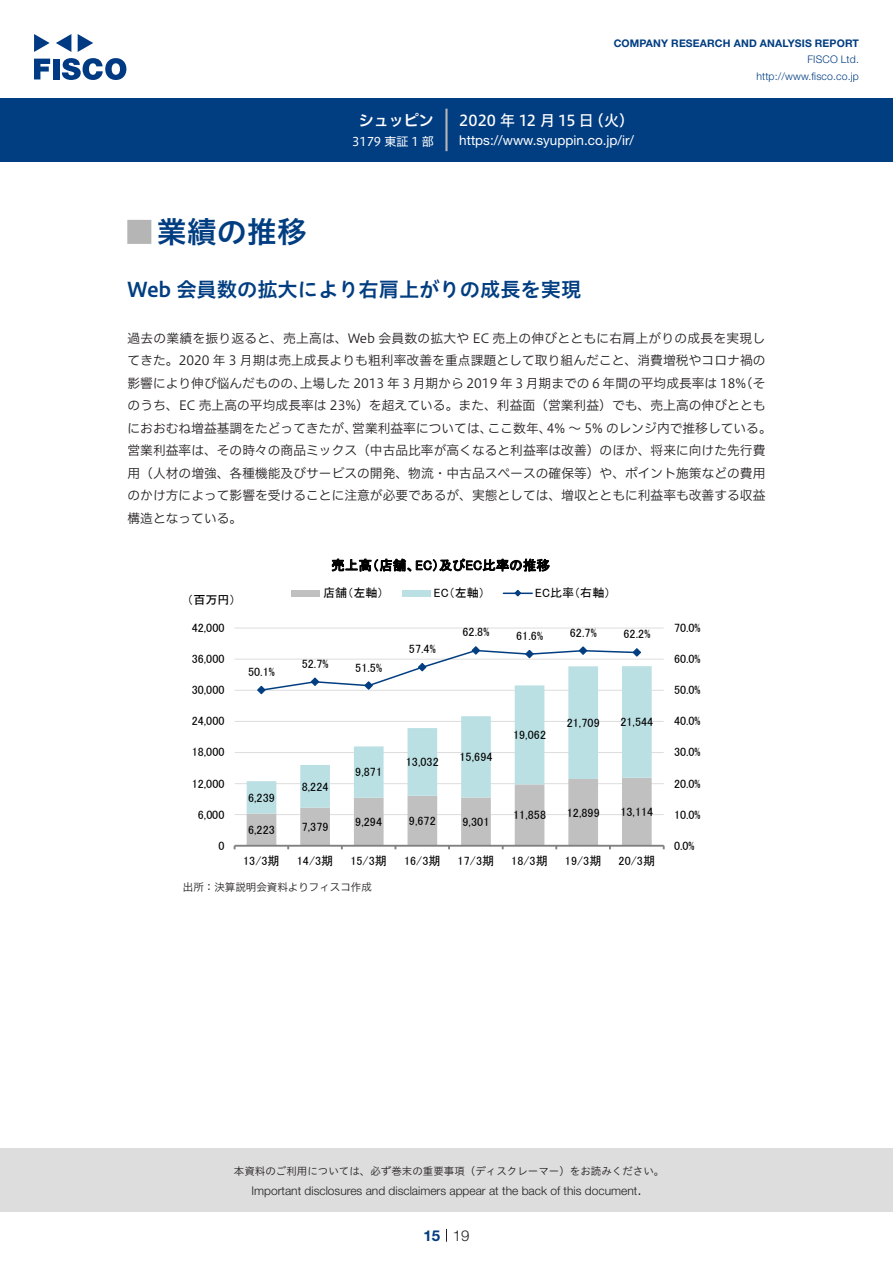
<style>
.page{position:relative;width:893px;height:1263px;background:#fff}
.page>*{position:absolute;margin:0;border:0;box-sizing:border-box;transform-origin:0 0}
.t1{font:30px "Hiragino UD Sans Std N W6";color:#003d81}
.t2{font:700 24px "Koz Go Pro";color:#b5b5b6}
.t3{font:20.25px "Hiragino UD Sans Std W6";color:#003d81}
.t4{font:15px "Hiragino UD Sans F Std N W5";letter-spacing:.005em;color:#fff}
.t5{font:15px "Hiragino UD Sans F Std N W6";color:#fff}
.t6{font:300 15px "Helvetica Neue LT Std";color:#231f20}
.t7{font:700 15px "Helvetica Neue LT Std";color:#003d81}
.t8{font:13.5px "Helvetica Neue LT Std";color:#fff}
.t9{font:13.5px "MS P Gothic";letter-spacing:.005em;color:#000}
.t10{font:12.75px/22.5px "Hiragino UD Sans F Std N W3";color:#231f20;text-align:right}
.t11{font:12.15px "MS P Gothic";letter-spacing:.005em;color:#000}
.t12{font:12px "MS P Gothic";letter-spacing:.005em;color:#000}
.t13{font:300 12px "Helvetica Neue LT Std";color:#231f20}
.t14{font:12px "Hiragino UD Sans F Std N W4";color:#fff}
.t15{font:10.5px "Hiragino UD Sans Std W3";color:#231f20}
.t16{font:700 10.5px "Helvetica Neue LT Std";letter-spacing:.015em;color:#003d81}
.t17{font:300 10.5px/16.5px "Helvetica Neue LT Std";letter-spacing:.015em;color:#003d81;text-align:right}
.t18{font:10.5px "Hiragino UD Sans F Std N W3";color:#231f20}
</style>
<div class="page">
<div style="left:0;top:1148px;width:893px;height:64px;background:#ddd"></div>
<svg style="left:34px;top:59px;width:16px;height:20px"></svg>
<div style="left:53px;top:59px;width:6px;height:20px;background:#003a83"></div>
<svg style="left:62px;top:58px;width:64px;height:22px"></svg>
<svg style="left:34px;top:34px;width:16px;height:18px"></svg>
<svg style="left:78px;top:34px;width:15px;height:18px"></svg>
<svg style="left:56px;top:34px;width:15px;height:18px"></svg>
<div style="left:0;top:98px;width:893px;height:64px;background:#003d81"></div>
<hr style="left:445px;top:109px;width:3px;height:42px;background:#b5b5b6">
<svg style="left:446px;top:1229px;width:1px;height:13px"></svg>
<hr style="left:235px;top:814px;width:429px;height:1px;background:#ddd">
<hr style="left:235px;top:783px;width:429px;height:1px;background:#ddd">
<hr style="left:235px;top:752px;width:429px;height:1px;background:#ddd">
<hr style="left:235px;top:721px;width:429px;height:1px;background:#ddd">
<hr style="left:235px;top:690px;width:429px;height:1px;background:#ddd">
<hr style="left:235px;top:659px;width:429px;height:1px;background:#ddd">
<hr style="left:235px;top:628px;width:429px;height:1px;background:#ddd">
<svg style="left:300px;top:666px;width:352px;height:112px"></svg>
<hr style="left:235px;top:845px;width:429px;height:2px;background:#808080">
<svg style="left:247px;top:778px;width:405px;height:71px"></svg>
<svg style="left:257px;top:646px;width:385px;height:49px"></svg>
<div style="left:291px;top:590px;width:29px;height:6px;background:#c0c0c0"></div>
<div style="left:402px;top:590px;width:29px;height:6px;background:#bbe0e3"></div>
<hr style="left:503px;top:592px;width:29px;height:2px;background:#003d81">
<svg style="left:514px;top:589px;width:8px;height:8px"></svg>
<p class="t5" style="left:359px;top:109px;width:77px">シュッピン</p>
<p class="t14" style="left:352px;top:132px;width:83px">3179 東証 1 部</p>
<p class="t16" style="left:614px;top:37px;width:247px">COMPANY RESEARCH AND ANALYSIS REPORT</p>
<p class="t17" style="left:756px;top:51px;width:104px">FISCO Ltd. http://www.fisco.co j p.</p>
<p class="t4" style="left:589px;top:109px;width:47px">（火(</p>
<p class="t4" style="left:459px;top:109px;width:136px">2020 年 12 月 15 日</p>
<p class="t8" style="left:459px;top:132px;width:176px">https://www.syuppin. c o j p. /i r/</p>
<h1 class="t1" style="left:157px;top:209px;width:151px">業績の推移</h1>
<h2 class="t2" style="left:128px;top:217px;width:25px">█</h2>
<h3 class="t3" style="left:128px;top:274px;width:455px">Web 会員数の拡大により右肩上がりの成長を実現</h3>
<p class="t10" style="left:128px;top:326px;width:639px">過去の業績を振り返ると、売上高は、Web 会員数の拡大や EC 売上の伸びとともに右肩上がりの成長を実現してきた。2020 年 3 月期は売上成長よりも粗利率改善を重点課題として取り組んだこと、消費増税やコロナ禍の（そ</p>
<p class="t10" style="left:128px;top:371px;width:180px">影響により伸び悩んだものの、</p>
<p class="t10" style="left:128px;top:394px;width:639px">のうち、EC 売上高の平均成長率は 23%）を超えている。また、利益面（営業利益）でも、売上高の伸びととも</p>
<p class="t10" style="left:547px;top:416px;width:227px">4% ～ 5% のレンジ内で推移している。</p>
<p class="t10" style="left:300px;top:371px;width:448px">上場した 2013 年 3 月期から 2019 年 3 月期までの 6 年間の平均成長率は 18%</p>
<p class="t10" style="left:128px;top:416px;width:639px;text-align:left">におおむね増益基調をたどってきたが、<br>営業利益率は、その時々の商品ミックス（中古品比率が高くなると利益率は改善）のほか、将来に向けた先行費用（人材の増強、各種機能及びサービスの開発、物流・中古品スペースの確保等）や、ポイント施策などの費用のかけ方によって影響を受けることに注意が必要であるが、実態としては、増収とともに利益率も改善する収益構造となっている。</p>
<p class="t10" style="left:352px;top:416px;width:142px">営業利益率については、</p>
<p class="t10" style="left:488px;top:416px;width:65px">ここ数年、</p>
<p class="t12" style="left:187px;top:594px;width:50px">（百万円(</p>
<p class="t11" style="left:192px;top:621px;width:34px">42,000</p>
<p class="t12" style="left:192px;top:653px;width:34px">36,000</p>
<p class="t12" style="left:192px;top:684px;width:34px">30,000</p>
<p class="t12" style="left:192px;top:715px;width:34px">24,000</p>
<p class="t12" style="left:192px;top:746px;width:34px">18,000</p>
<p class="t12" style="left:192px;top:777px;width:34px">12,000</p>
<p class="t11" style="left:198px;top:808px;width:28px">6,000</p>
<p class="t12" style="left:218px;top:839px;width:8px">0</p>
<p class="t12" style="left:248px;top:666px;width:28px">50.1%</p>
<p class="t11" style="left:248px;top:791px;width:28px">6,239</p>
<p class="t12" style="left:248px;top:824px;width:28px">6,223</p>
<p class="t12" style="left:243px;top:855px;width:38px">13/3期</p>
<p class="t9" style="left:331px;top:558px;width:220px">売上高（店舗、EC）及びEC比率の推移</p>
<p class="t12" style="left:535px;top:587px;width:77px">EC比率（右軸(</p>
<p class="t12" style="left:323px;top:587px;width:62px">店舗（左軸）</p>
<p class="t12" style="left:434px;top:587px;width:53px">EC（左軸）</p>
<p class="t12" style="left:463px;top:626px;width:28px">62.8%</p>
<p class="t12" style="left:516px;top:630px;width:28px">61.6%</p>
<p class="t11" style="left:570px;top:626px;width:28px">62.7%</p>
<p class="t12" style="left:409px;top:643px;width:28px">57.4%</p>
<p class="t12" style="left:302px;top:657px;width:28px">52.7%</p>
<p class="t12" style="left:355px;top:661px;width:28px">51.5%</p>
<p class="t12" style="left:567px;top:717px;width:34px">21,709</p>
<p class="t12" style="left:513px;top:729px;width:34px">19,062</p>
<p class="t12" style="left:355px;top:766px;width:28px">9,871</p>
<p class="t12" style="left:406px;top:756px;width:34px">13,032</p>
<p class="t11" style="left:459px;top:751px;width:35px">15,694</p>
<p class="t12" style="left:302px;top:780px;width:28px">8,224</p>
<p class="t12" style="left:302px;top:821px;width:28px">7,379</p>
<p class="t12" style="left:355px;top:816px;width:28px">9,294</p>
<p class="t12" style="left:409px;top:815px;width:28px">9,672</p>
<p class="t12" style="left:463px;top:816px;width:28px">9,301</p>
<p class="t11" style="left:513px;top:809px;width:35px">11,858</p>
<p class="t11" style="left:567px;top:806px;width:35px">12,899</p>
<p class="t12" style="left:297px;top:855px;width:38px">14/3期</p>
<p class="t12" style="left:350px;top:855px;width:38px">15/3期</p>
<p class="t12" style="left:404px;top:855px;width:38px">16/3期</p>
<p class="t12" style="left:458px;top:855px;width:38px">17/3期</p>
<p class="t12" style="left:511px;top:855px;width:38px">18/3期</p>
<p class="t12" style="left:565px;top:855px;width:38px">19/3期</p>
<p class="t18" style="left:183px;top:879px;width:190px">出所：決算説明会資料よりフィスコ作成</p>
<p class="t11" style="left:623px;top:628px;width:28px">62.2%</p>
<p class="t12" style="left:620px;top:716px;width:34px">21,544</p>
<p class="t12" style="left:620px;top:806px;width:34px">13,114</p>
<p class="t12" style="left:619px;top:855px;width:38px">20/3期</p>
<p class="t11" style="left:674px;top:621px;width:28px">70.0%</p>
<p class="t12" style="left:674px;top:653px;width:28px">60.0%</p>
<p class="t12" style="left:674px;top:684px;width:28px">50.0%</p>
<p class="t12" style="left:674px;top:715px;width:28px">40.0%</p>
<p class="t12" style="left:674px;top:746px;width:28px">30.0%</p>
<p class="t12" style="left:674px;top:777px;width:28px">20.0%</p>
<p class="t11" style="left:674px;top:808px;width:28px">10.0%</p>
<p class="t12" style="left:674px;top:839px;width:22px">0.0%</p>
<p class="t15" style="left:234px;top:1163px;width:432px">本資料のご利用については、必ず巻末の重要事項（ディスクレーマー）をお読みください。</p>
<p class="t6" style="left:637px;top:1180px;width:6px">.</p>
<p class="t13" style="left:251px;top:1183px;width:387px">Important disclosures and disclaimers appear at the back of this document</p>
<p class="t7" style="left:423px;top:1226px;width:18px">15</p>
<p class="t6" style="left:453px;top:1226px;width:18px">19</p>
</div>
